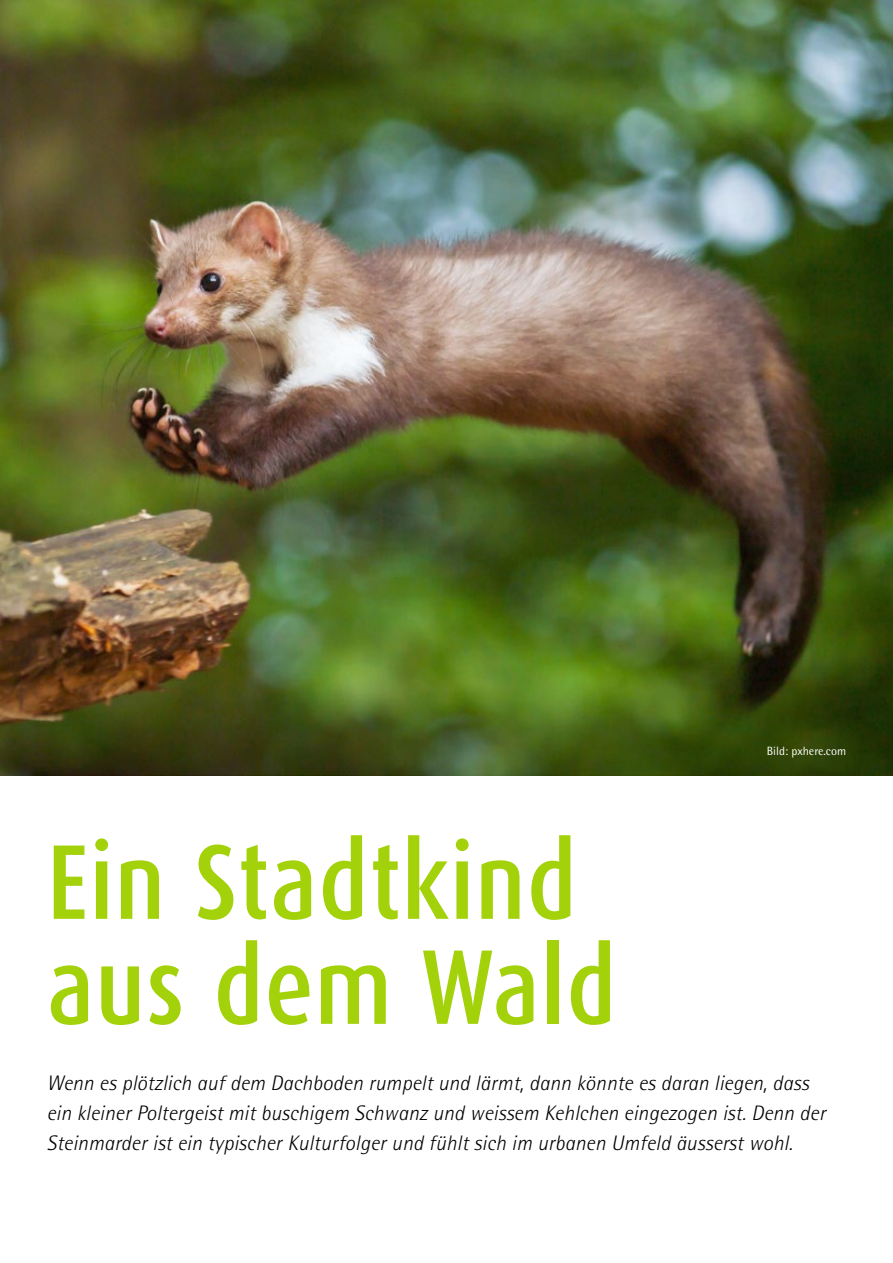
<style>
.page{position:relative;width:893px;height:1263px;background:#fff}
.page>*{position:absolute;margin:0;border:0;box-sizing:border-box;transform-origin:0 0}
.t1{font:500 106.5px/105px "Dax Condensed";letter-spacing:.01em;color:#a3d20a}
.t2{font:italic 300 21px/30px "Rotis Semi Sans";letter-spacing:.01em;color:#000}
.t3{font:12px "Rotis Semi Sans";color:#fff}
</style>
<div class="page">
<img style="left:0;top:0;width:893px;height:668px">
<svg style="left:0;top:668px;width:893px;height:107px"></svg>
<h1 class="t1" style="left:47px;top:831px;width:571px">Ein Stadtkind aus dem Wald</h1>
<p class="t3" style="left:767px;top:744px;width:81px">Bild: pxhere.com</p>
<p class="t2" style="left:47px;top:1067px;width:780px">Wenn es plötzlich auf dem Dachboden rumpelt und lärmt, dann könnte es daran liegen, dass ein kleiner Poltergeist mit buschigem Schwanz und weissem Kehlchen eingezogen ist. Denn der<br>Steinmarder ist ein typischer Kulturfolger und fühlt sich im urbanen Umfeld äusserst wohl.</p>
</div>
